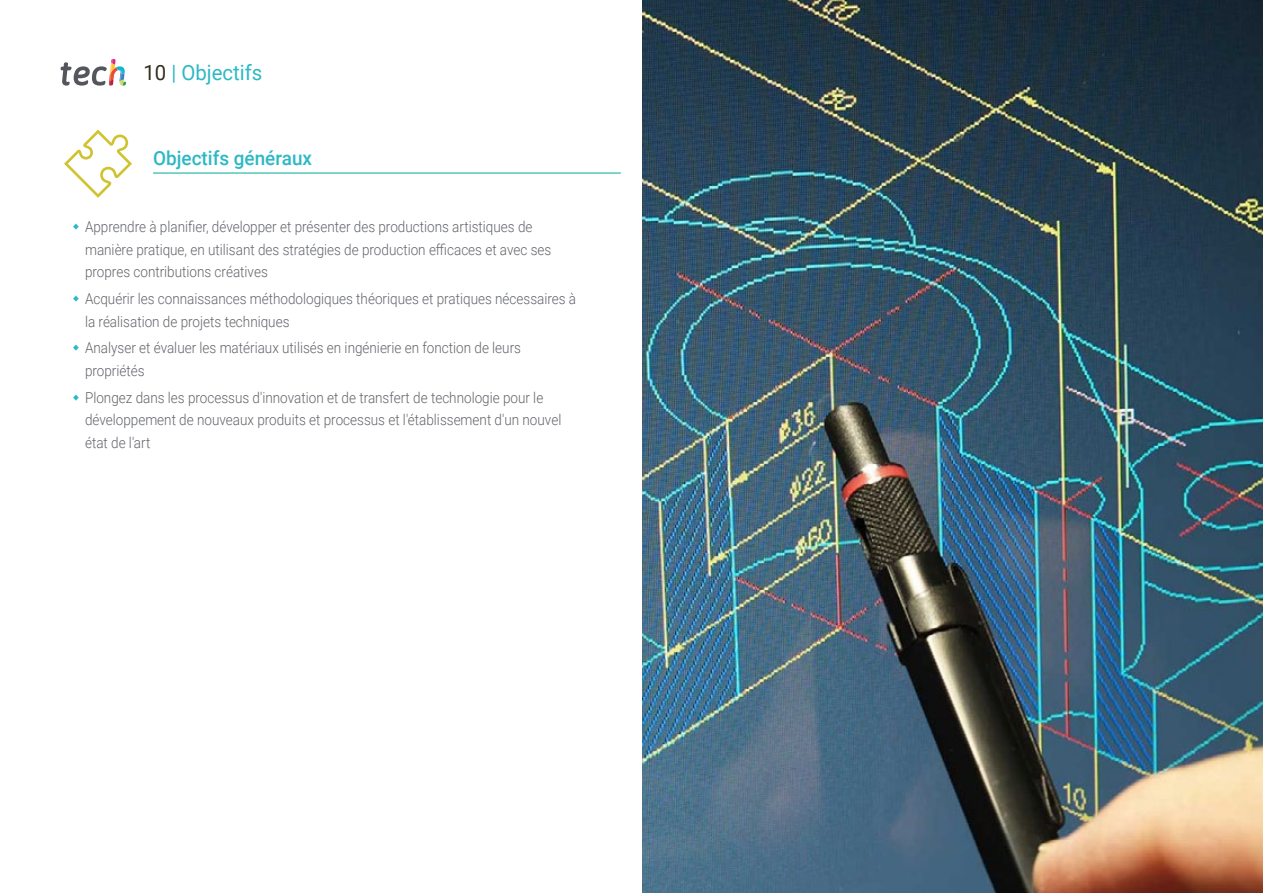
<style>
.page{position:relative;width:1263px;height:893px;background:#fff}
.page>*{position:absolute;margin:0;border:0;box-sizing:border-box;transform-origin:0 0}
.t1{font:21px "Roboto";color:#2db8c5}
.t2{font:500 19.5px "Roboto";color:#2db8c5}
.t3{font:300 15px/22.5px "Roboto";color:#61646a;scale:.9 1}
.s1{color:#312e20}
</style>
<div class="page">
<hr style="left:153px;top:173px;width:468px;height:1px;background:#00a996">
<svg style="left:64px;top:130px;width:68px;height:68px"></svg>
<svg style="left:61px;top:59px;width:65px;height:27px"></svg>
<img style="left:642px;top:0;width:621px;height:893px">
<h1 class="t1" style="left:144px;top:57px;width:120px"><span class="s1">10</span> | Objectifs</h1>
<h2 class="t2" style="left:153px;top:144px;width:160px">Objectifs généraux</h2>
<p class="t3" style="left:85px;top:215px;width:520px">Apprendre à planifier, développer et présenter des productions artistiques de manière pratique, en utilisant des stratégies de production efficaces et avec ses propres contributions créatives</p>
<p class="t3" style="left:85px;top:287px;width:547px">Acquérir les connaissances méthodologiques théoriques et pratiques nécessaires à la réalisation de projets techniques</p>
<p class="t3" style="left:85px;top:336px;width:486px">Analyser et évaluer les matériaux utilisés en ingénierie en fonction de leurs propriétés</p>
<p class="t3" style="left:85px;top:385px;width:531px">Plongez dans les processus d'innovation et de transfert de technologie pour le développement de nouveaux produits et processus et l'établissement d'un nouvel état de l'art</p>
</div>
